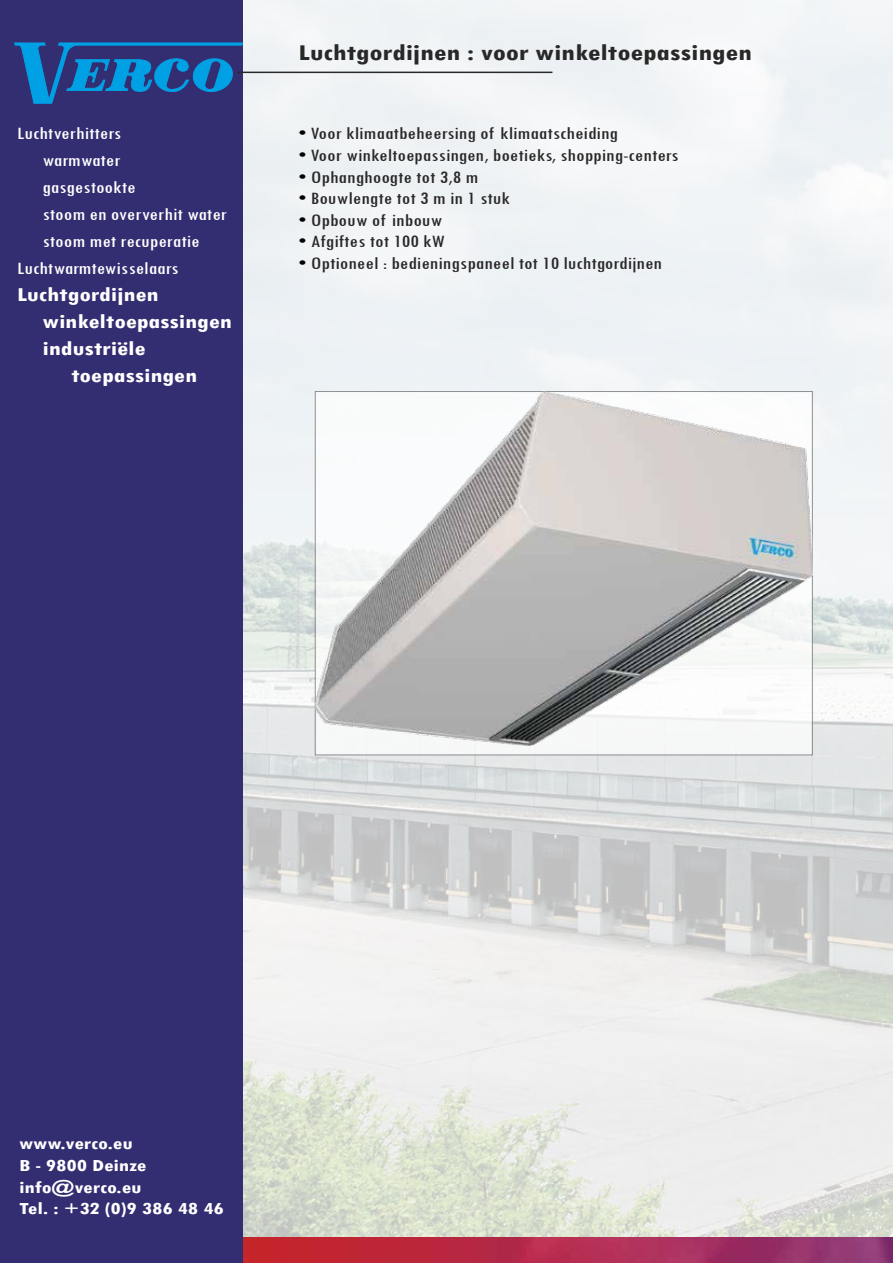
<style>
.page{position:relative;width:893px;height:1263px;background:#fff}
.page>*{position:absolute;margin:0;border:0;box-sizing:border-box;transform-origin:0 0}
.t1{font:700 condensed 24px "Tw Cen";color:#292829;scale:1.3 1}
.t2{font:700 condensed 21px "Tw Cen";color:#fff;scale:1.3 1}
.t3{font:condensed 18px "Tw Cen";color:#292829;scale:1.3 1}
.t4{font:condensed 18px "Tw Cen";color:#fff;scale:1.3 1}
.t5{font:700 condensed 18px/21.6px "Tw Cen";color:#fff;scale:1.3 1}
.s1{color:#000}
</style>
<div class="page">
<img style="left:242px;top:0;width:651px;height:1237px">
<img style="left:242px;top:1237px;width:651px;height:26px">
<div style="left:0;top:0;width:242px;height:1263px;background:#332d71"></div>
<svg style="left:15px;top:43px;width:227px;height:60px"></svg>
<div style="left:315px;top:391px;width:498px;height:364px;background:#f6f7f7"></div>
<hr style="left:238px;top:72px;width:314px;height:1px;background:#292829">
<img style="left:315px;top:391px;width:498px;height:355px">
<p class="t4" style="left:17px;top:123px;width:82px">Luchtverhitters</p>
<p class="t4" style="left:43px;top:150px;width:62px">warmwater</p>
<p class="t4" style="left:43px;top:177px;width:73px">gasgestookte</p>
<p class="t4" style="left:43px;top:204px;width:144px">stoom en oververhit water</p>
<p class="t4" style="left:43px;top:231px;width:122px">stoom met recuperatie</p>
<p class="t4" style="left:17px;top:258px;width:126px">Luchtwarmtewisselaars</p>
<p class="t2" style="left:17px;top:282px;width:110px">Luchtgordijnen</p>
<p class="t2" style="left:43px;top:309px;width:147px">winkeltoepassingen</p>
<p class="t2" style="left:43px;top:336px;width:81px">industriële</p>
<p class="t2" style="left:71px;top:363px;width:98px">toepassingen</p>
<h1 class="t1" style="left:298px;top:38px;width:350px">Luchtgordijnen : voor winkeltoepassingen</h1>
<p class="t3" style="left:298px;top:123px;width:247px"><span class="s1">•</span> Voor klimaatbeheersing of klimaatscheiding</p>
<p class="t3" style="left:298px;top:145px;width:294px"><span class="s1">•</span> Voor winkeltoepassingen, boetieks, shopping-centers</p>
<p class="t3" style="left:298px;top:166px;width:140px"><span class="s1">•</span> Ophanghoogte tot 3,8 m</p>
<p class="t3" style="left:298px;top:188px;width:164px"><span class="s1">•</span> Bouwlengte tot 3 m in 1 stuk</p>
<p class="t3" style="left:298px;top:209px;width:112px"><span class="s1">•</span> Opbouw of inbouw</p>
<p class="t3" style="left:298px;top:231px;width:114px"><span class="s1">•</span> Afgiftes tot 100 kW</p>
<p class="t3" style="left:298px;top:253px;width:281px"><span class="s1">•</span> Optioneel : bedieningspaneel tot 10 luchtgordijnen</p>
<p class="t5" style="left:19px;top:1132px;width:159px">www.verco.eu<br>B - 9800 Deinze info@verco.eu<br>Tel. : +32 (0)9 386 48 46</p>
</div>
